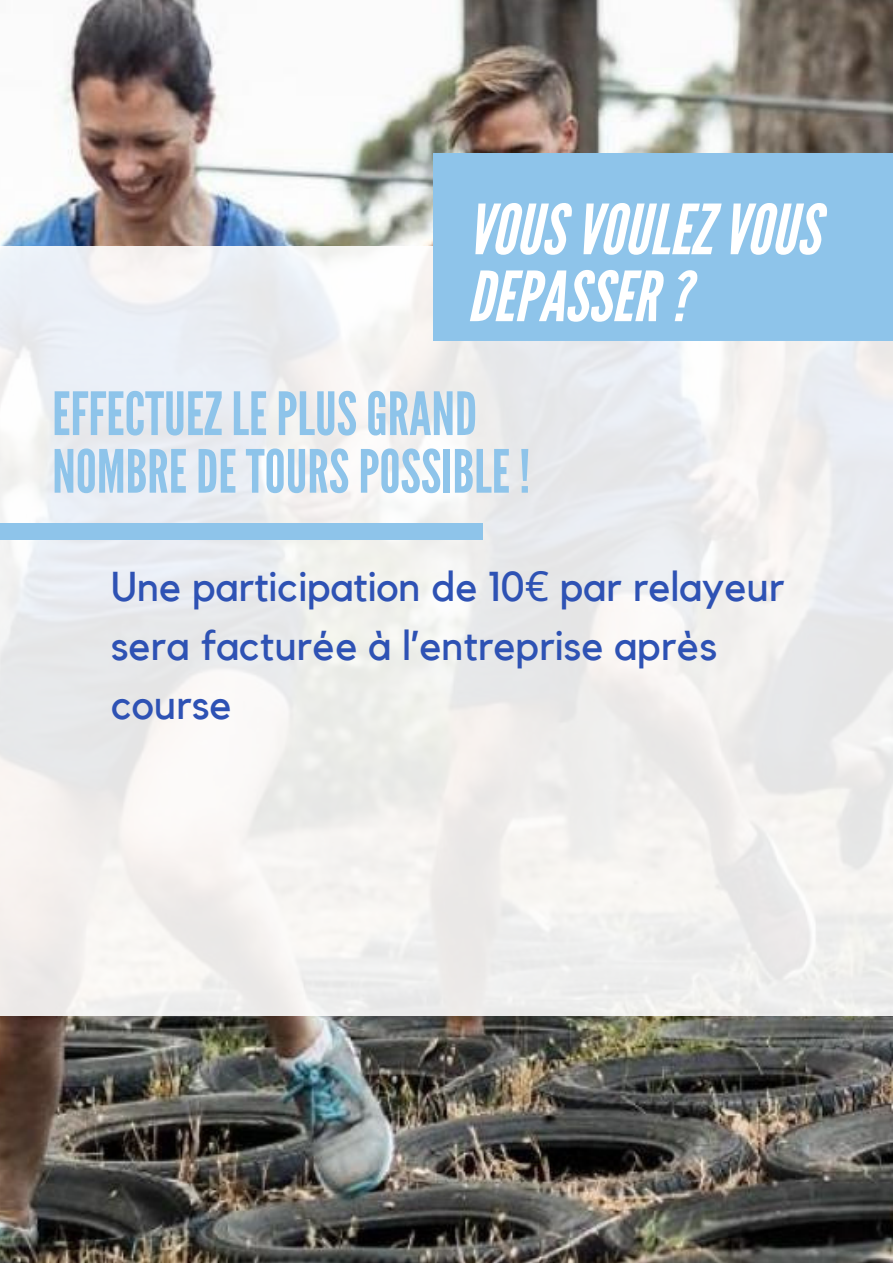
<style>
.page{position:relative;width:893px;height:1264px;background:#fff}
.page>*{position:absolute;margin:0;border:0;box-sizing:border-box;transform-origin:0 0}
.t1{font:italic 69px/66.9px "League Gothic";color:#fff}
.t2{font:59.55px/57.6px "League Gothic";color:#8ec4ea}
.t3{font:41.55px/59.1px "Kollektif";color:#2e52b4}
.s1{font-family:"Noto Sans"}
</style>
<div class="page">
<img style="left:0;top:0;width:892px;height:1262px">
<div style="left:0;top:246px;width:892px;height:769px;background:linear-gradient(to right,#f0f0f1,#eeeeed)"></div>
<div style="left:433px;top:153px;width:459px;height:187px;background:#8ec4ea"></div>
<div style="left:0;top:522px;width:482px;height:17px;background:#8ec4ea"></div>
<p class="t1" style="left:467px;top:198px;width:354px">VOUSVOULEZVOUS<br>DEPASSER?</p>
<p class="t2" style="left:52px;top:386px;width:479px">EFFECTUEZ LEPLUSGRAND<br>NOMBREDETOURSPOSSIBLE !</p>
<p class="t3" style="left:111px;top:558px;width:675px">Une participation de 10<span class="s1">€</span> par relayeur sera facturée à l’entreprise après course</p>
</div>
